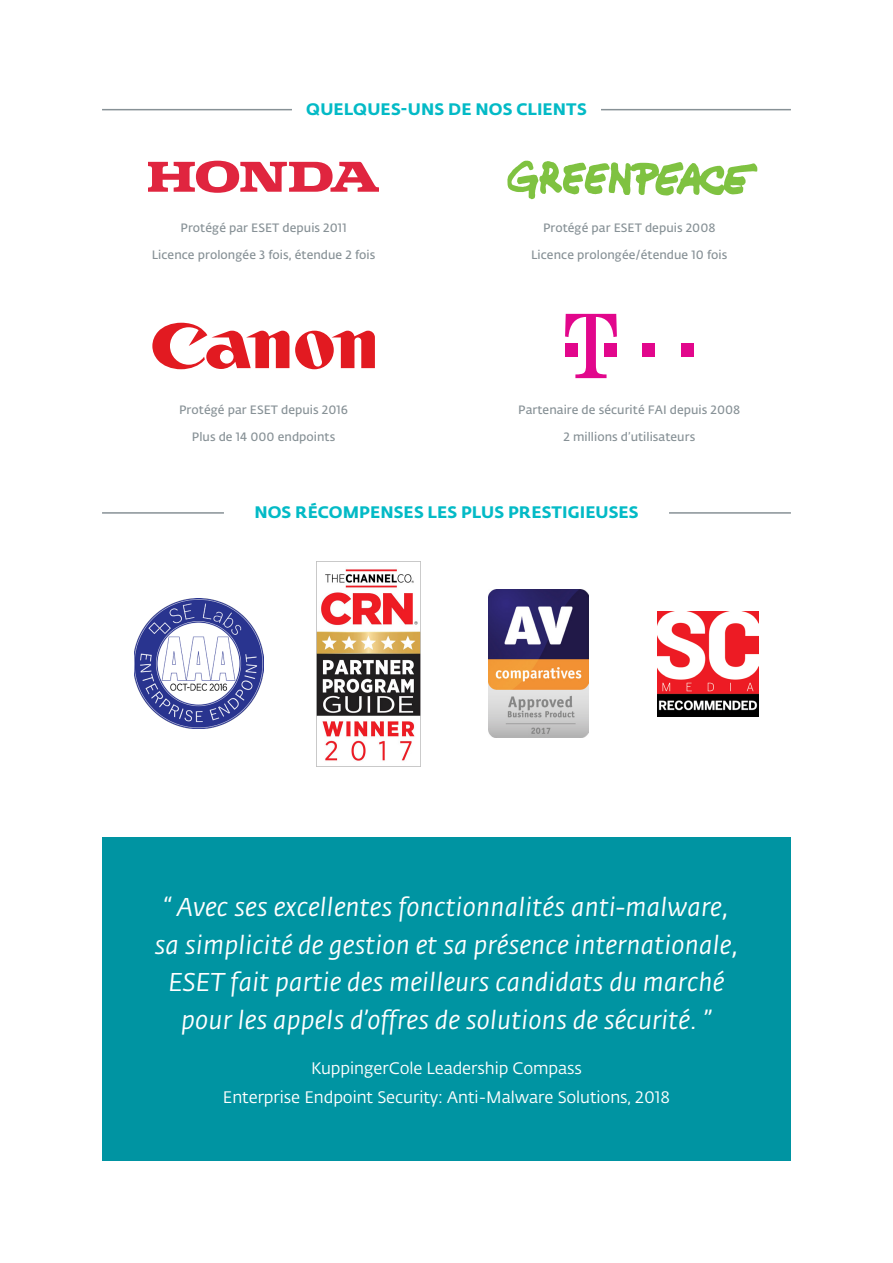
<style>
.page{position:relative;width:893px;height:1263px;background:#fff}
.page>*{position:absolute;margin:0;border:0;box-sizing:border-box;transform-origin:0 0}
.t1{font:italic 25.5px/37.5px "Fedra Sans Alt Pro";letter-spacing:.01em;color:#fff;text-align:center}
.t2{font:16.5px/28.5px "Fedra Sans Alt Pro Book LF";letter-spacing:-.005em;color:#fff;text-align:center}
.t3{font:16.5px "Fedra Sans Alt Pro Bold LF";letter-spacing:.01em;color:#03bac6}
.t4{font:12px "Fedra Sans Alt Pro Demi LF";letter-spacing:.005em;color:#879196}
</style>
<div class="page">
<hr style="left:102px;top:109px;width:190px;height:1px;background:#879196">
<hr style="left:601px;top:109px;width:190px;height:1px;background:#879196">
<hr style="left:102px;top:512px;width:122px;height:2px;background:#879196">
<hr style="left:669px;top:512px;width:122px;height:2px;background:#879196">
<svg style="left:152px;top:323px;width:137px;height:46px"></svg>
<svg style="left:295px;top:331px;width:80px;height:38px"></svg>
<svg style="left:507px;top:161px;width:250px;height:38px"></svg>
<svg style="left:148px;top:161px;width:231px;height:32px"></svg>
<svg style="left:565px;top:314px;width:52px;height:64px"></svg>
<div style="left:604px;top:343px;width:13px;height:13px;background:#e2078c"></div>
<div style="left:642px;top:343px;width:13px;height:13px;background:#e2078c"></div>
<div style="left:681px;top:343px;width:13px;height:13px;background:#e2078c"></div>
<img style="left:488px;top:590px;width:100px;height:148px">
<img style="left:317px;top:561px;width:103px;height:200px">
<img style="left:135px;top:599px;width:128px;height:130px">
<img style="left:657px;top:611px;width:101px;height:105px">
<div style="left:102px;top:838px;width:689px;height:323px;background:#0094a2"></div>
<h2 class="t3" style="left:306px;top:96px;width:282px">QUELQUES-UNS DE NOS CLIENTS</h2>
<p class="t4" style="left:181px;top:219px;width:168px">Protégé par ESET depuis 2011</p>
<p class="t4" style="left:152px;top:246px;width:225px">Licence prolongée 3 fois, étendue 2 fois</p>
<p class="t4" style="left:179px;top:401px;width:170px">Protégé par ESET depuis 2016</p>
<p class="t4" style="left:192px;top:428px;width:145px">Plus de 14 000 endpoints</p>
<p class="t4" style="left:543px;top:219px;width:174px">Protégé par ESET depuis 2008</p>
<p class="t4" style="left:531px;top:246px;width:198px">Licence prolongée/étendue 10 fois</p>
<p class="t4" style="left:518px;top:401px;width:224px">Partenaire de sécurité FAI depuis 2008</p>
<p class="t4" style="left:563px;top:428px;width:133px">2 millions d’utilisateurs</p>
<h2 class="t3" style="left:254px;top:499px;width:386px">NOS RÉCOMPENSES LES PLUS PRESTIGIEUSES</h2>
<h1 class="t1" style="left:154px;top:888px;width:586px">“ Avec ses excellentes fonctionnalités anti-malware, sa simplicité de gestion et sa présence internationale, ESET fait partie des meilleurs candidats du marché pour les appels d’offres de solutions de sécurité. ”</h1>
<h2 class="t2" style="left:223px;top:1053px;width:449px">KuppingerCole Leadership Compass<br>Enterprise Endpoint Security: Anti-Malware Solutions, 2018</h2>
</div>
